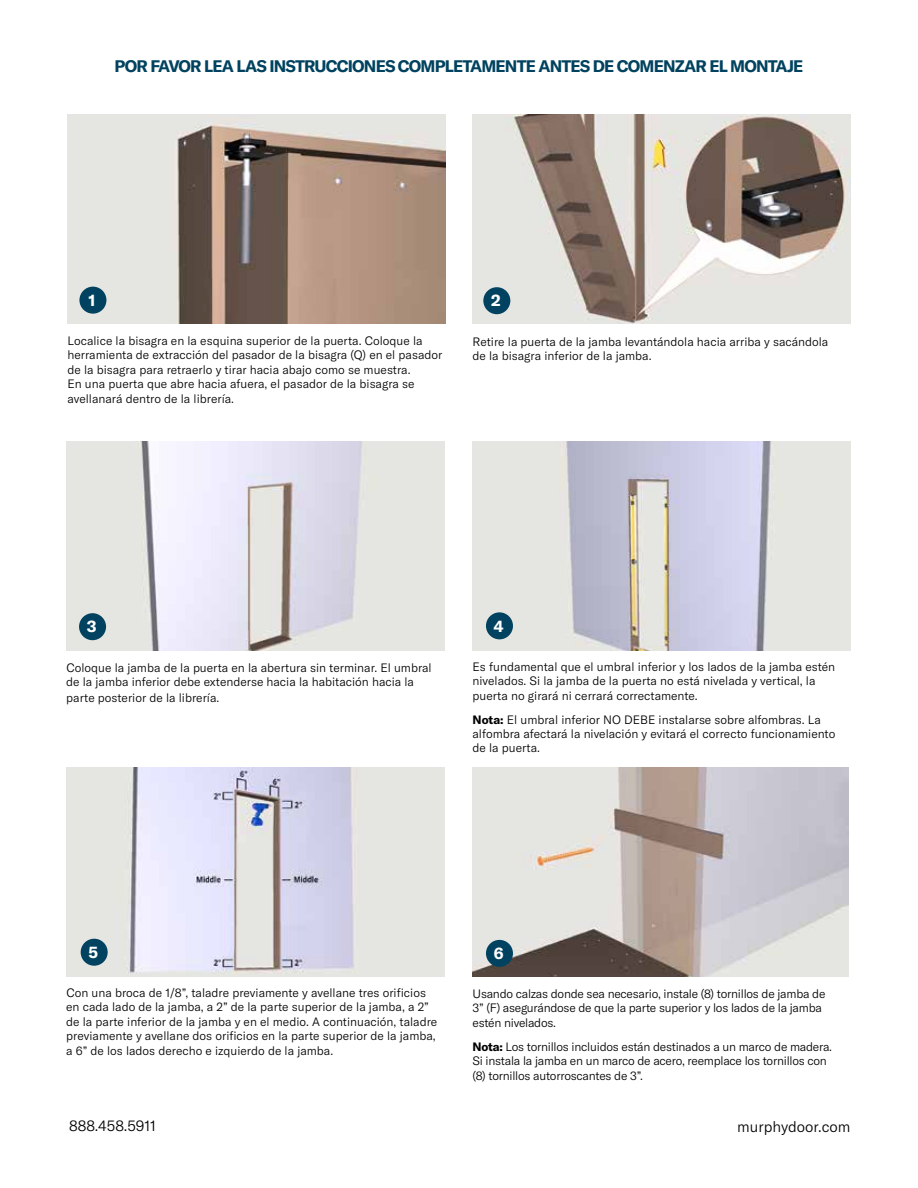
<style>
.page{position:relative;width:918px;height:1188px;background:#fff}
.page>*{position:absolute;margin:0;border:0;box-sizing:border-box;transform-origin:0 0}
.t1{font:700 16.5px "GT America";letter-spacing:-.05em;color:#00425f}
.t2{font:700 16.2px "GT America";color:#fff}
.t3{font:300 15px "GT America";color:#000}
.t4{font:300 12px/14.4px "GT America";color:#000}
.t5{font:300 12px/14.4px "GT America";letter-spacing:-.02em;color:#000}
.s1{font-weight:700}
</style>
<div class="page">
<img style="left:472px;top:115px;width:378px;height:209px">
<div style="left:483px;top:287px;width:27px;height:27px;background:#00425f;border-radius:50%"></div>
<img style="left:68px;top:115px;width:378px;height:209px">
<div style="left:79px;top:287px;width:27px;height:27px;background:#00425f;border-radius:50%"></div>
<img style="left:472px;top:441px;width:378px;height:209px">
<div style="left:486px;top:612px;width:27px;height:27px;background:#00425f;border-radius:50%"></div>
<img style="left:66px;top:767px;width:378px;height:210px">
<div style="left:81px;top:939px;width:27px;height:27px;background:#00425f;border-radius:50%"></div>
<img style="left:472px;top:767px;width:376px;height:210px">
<div style="left:486px;top:940px;width:27px;height:27px;background:#00425f;border-radius:50%"></div>
<img style="left:66px;top:441px;width:378px;height:209px">
<div style="left:79px;top:613px;width:27px;height:27px;background:#00425f;border-radius:50%"></div>
<h1 class="t1" style="left:115px;top:56px;width:690px">POR FAVOR LEA LAS INSTRUCCIONES COMPLETAMENTE ANTES DE COMENZAR EL MONTAJE</h1>
<h2 class="t2" style="left:89px;top:290px;width:9px">1</h2>
<h2 class="t2" style="left:491px;top:291px;width:11px">2</h2>
<p class="t4" style="left:68px;top:334px;width:376px">Localice la bisagra en la esquina superior de la puerta. Coloque la herramienta de extracción del pasador de la bisagra (Q) en el pasador de la bisagra para retraerlo y tirar hacia abajo como se muestra.<br>En una puerta que abre hacia afuera, el pasador de la bisagra se avellanará dentro de la librería.</p>
<p class="t4" style="left:473px;top:334px;width:357px">Retire la puerta de la jamba levantándola hacia arriba y sacándola de la bisagra inferior de la jamba.</p>
<h2 class="t2" style="left:87px;top:617px;width:11px">3</h2>
<p class="t4" style="left:66px;top:660px;width:367px">Coloque la jamba de la puerta en la abertura sin terminar. El umbral de la jamba inferior debe extenderse hacia la habitación hacia la</p>
<p class="t4" style="left:66px;top:691px;width:155px">parte posterior de la librería.</p>
<h2 class="t2" style="left:494px;top:616px;width:12px">4</h2>
<p class="t4" style="left:473px;top:659px;width:364px">Es fundamental que el umbral inferior y los lados de la jamba estén nivelados. Si la jamba de la puerta no está nivelada y vertical, la puerta no girará ni cerrará correctamente.</p>
<p class="t4" style="left:473px;top:712px;width:364px"><span class="s1">Nota:</span> El umbral inferior NO DEBE instalarse sobre alfombras. La alfombra afectará la nivelación y evitará el correcto funcionamiento de la puerta.</p>
<h2 class="t2" style="left:89px;top:942px;width:11px">5</h2>
<h2 class="t2" style="left:494px;top:943px;width:11px">6</h2>
<p class="t4" style="left:66px;top:986px;width:373px">Con una broca de 1/8”, taladre previamente y avellane tres orificios en cada lado de la jamba, a 2” de la parte superior de la jamba, a 2” de la parte inferior de la jamba y en el medio. A continuación, taladre previamente y avellane dos orificios en la parte superior de la jamba, a 6” de los lados derecho e izquierdo de la jamba.</p>
<p class="t5" style="left:473px;top:987px;width:354px">Usando calzas donde sea necesario, instale (8) tornillos de jamba de<br>3” (F) asegurándose de que la parte superior y los lados de la jamba estén nivelados.</p>
<p class="t5" style="left:473px;top:1039px;width:361px"><span class="s1">Nota:</span> Los tornillos incluidos están destinados a un marco de madera.<br>Si instala la jamba en un marco de acero, reemplace los tornillos con (8) tornillos autorroscantes de 3”.</p>
<p class="t3" style="left:69px;top:1117px;width:88px">888.458.5911</p>
<p class="t3" style="left:737px;top:1118px;width:115px">murphydoor.com</p>
</div>
